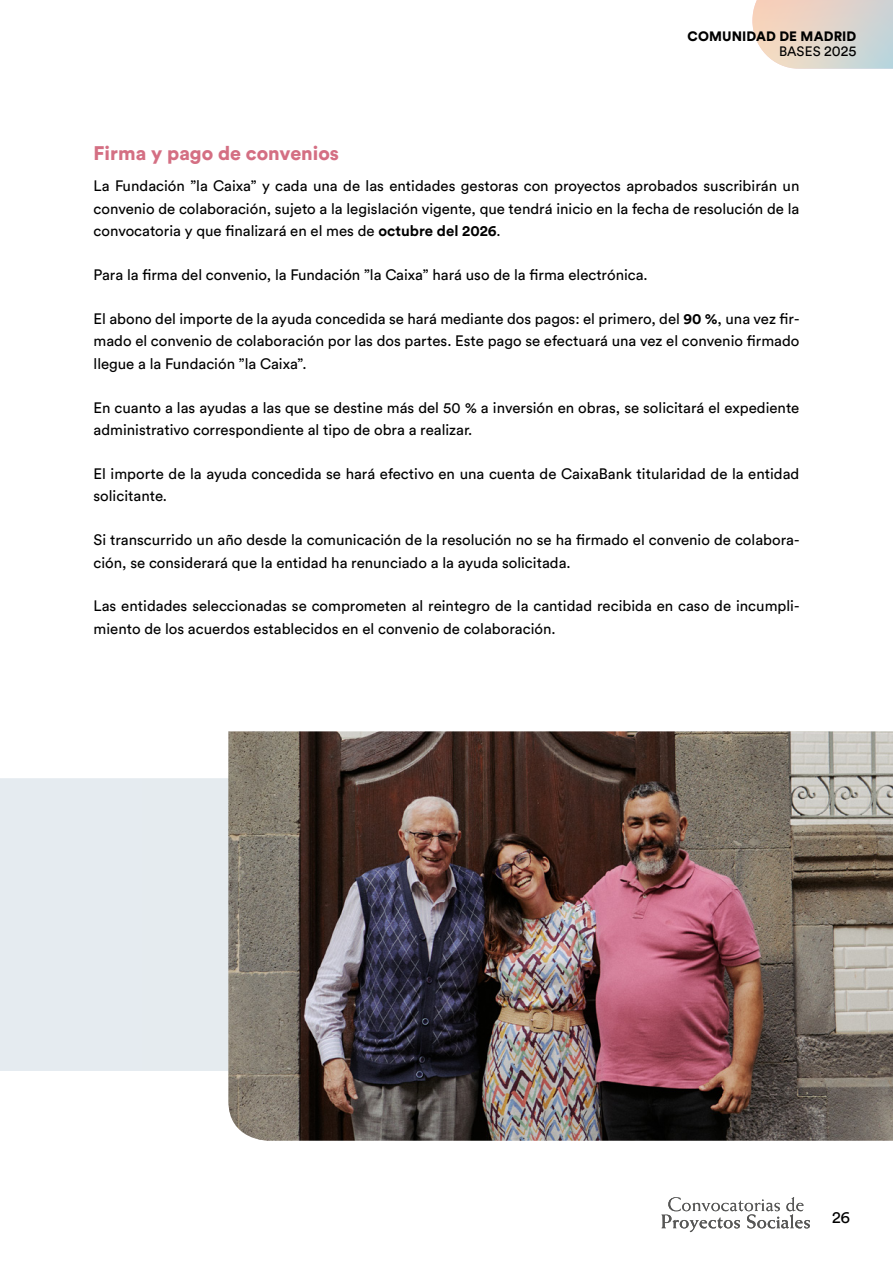
<style>
.page{position:relative;width:893px;height:1263px;background:#fff}
.page>*{position:absolute;margin:0;border:0;box-sizing:border-box;transform-origin:0 0}
.t1{font:900 19.5px "Circular Std";color:#d46f83}
.t2{font:16.5px "Circular Std";color:#000}
.t3{font:15px/22.5px "Circular Std";color:#000}
.t4{font:900 13.5px/15px "Circular Std";letter-spacing:.01em;color:#000;text-align:right}
.s1{font-weight:400}
.s2{font-weight:400;font-size:14.55px}
.s3{font-weight:700}
</style>
<div class="page">
<svg style="left:752px;top:0;width:141px;height:69px;background:#e1d7cd"></svg>
<svg style="left:662px;top:1197px;width:148px;height:35px"></svg>
<div style="left:0;top:778px;width:228px;height:293px;background:#e5ebf0"></div>
<img style="left:228px;top:731px;width:665px;height:410px">
<p class="t4" style="left:687px;top:29px;width:170px">COMUNIDAD DE MADRID<br><span class="s1">BASES</span> <span class="s2">2025</span></p>
<h1 class="t1" style="left:94px;top:141px;width:247px">Firma y pago de convenios</h1>
<p class="t3" style="left:94px;top:175px;width:707px;text-align:justify">La Fundación ”la Caixa” y cada una de las entidades gestoras con proyectos aprobados suscribirán un convenio de colaboración, sujeto a la legislación vigente, que tendrá inicio en la fecha de resolución de la convocatoria y que finalizará en el mes de <span class="s3">octubre del 2026</span>.</p>
<p class="t3" style="left:94px;top:263px;width:556px">Para la firma del convenio, la Fundación ”la Caixa” hará uso de la firma electrónica.</p>
<p class="t3" style="left:94px;top:307px;width:707px;text-align:justify">El abono del importe de la ayuda concedida se hará mediante dos pagos: el primero, del <span class="s3">90 %</span>, una vez fir&shy;mado el convenio de colaboración por las dos partes. Este pago se efectuará una vez el convenio firmado llegue a la Fundación ”la Caixa”.</p>
<p class="t3" style="left:94px;top:396px;width:707px">En cuanto a las ayudas a las que se destine más del 50 % a inversión en obras, se solicitará el expediente administrativo correspondiente al tipo de obra a realizar.</p>
<p class="t3" style="left:94px;top:462px;width:707px">El importe de la ayuda concedida se hará efectivo en una cuenta de CaixaBank titularidad de la entidad solicitante.</p>
<p class="t3" style="left:94px;top:528px;width:707px">Si transcurrido un año desde la comunicación de la resolución no se ha firmado el convenio de colabora&shy;ción, se considerará que la entidad ha renunciado a la ayuda solicitada.</p>
<p class="t3" style="left:94px;top:595px;width:707px">Las entidades seleccionadas se comprometen al reintegro de la cantidad recibida en caso de incumpli&shy;miento de los acuerdos establecidos en el convenio de colaboración.</p>
<p class="t2" style="left:832px;top:1207px;width:20px">26</p>
</div>
